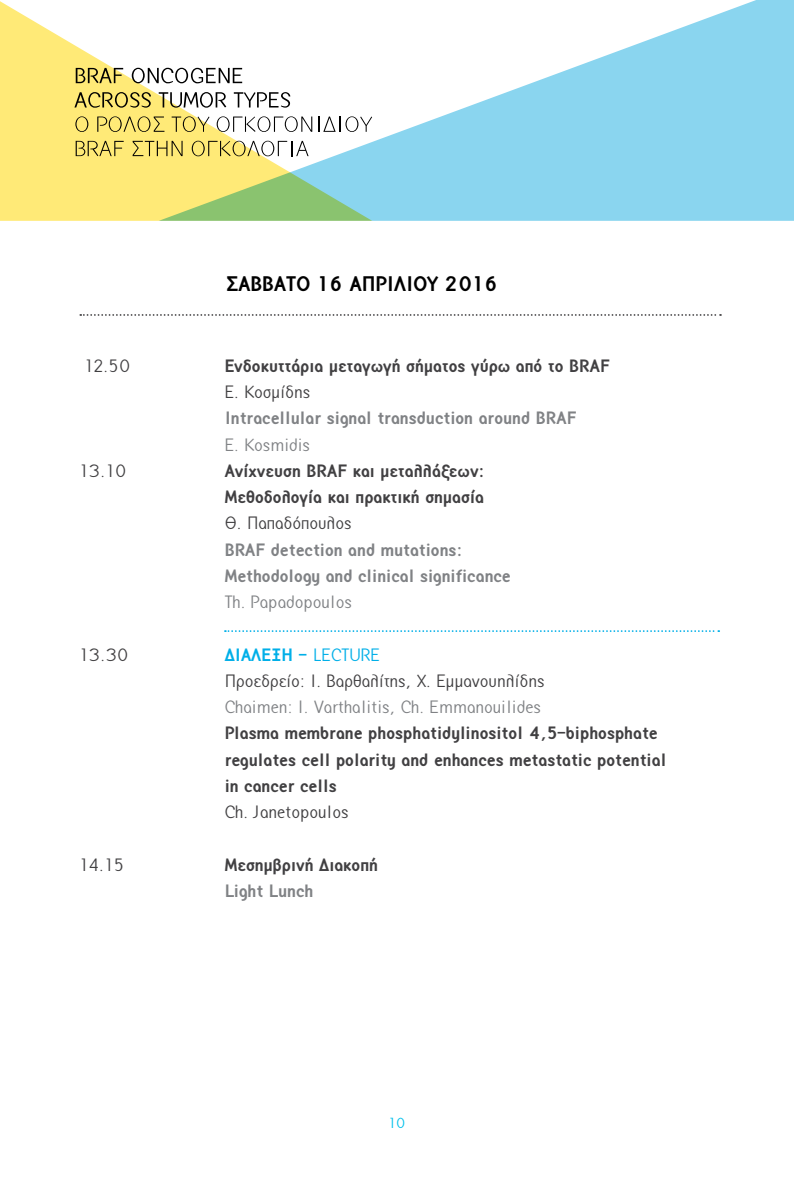
<style>
.page{position:relative;width:794px;height:1191px;background:#fff}
.page>*{position:absolute;margin:0;border:0;box-sizing:border-box;transform-origin:0 0}
.t1{font:700 22.75px "PF Report";color:#000}
.t2{font:700 19.25px/26.2px "PF Report";color:#414042;text-align:right}
.t3{font:19.25px/26.2px "PF Report";color:#414042}
.t4{font:700 19.25px/26.2px "PF Report";color:#808285;text-align:center}
.t5{font:19.25px "PF Report";color:#808285}
.t6{font:15.75px "PF Report";color:#00c0eb}
.s1{font-weight:700;color:#00afe8}
.s2{color:#00afe8}
</style>
<div class="page">
<svg style="left:80px;top:314px;width:641px;height:2px"></svg>
<svg style="left:225px;top:630px;width:494px;height:2px"></svg>
<svg style="left:0;top:1px;width:159px;height:220px;fill:#ffea77"></svg>
<svg style="left:159px;top:4px;width:585px;height:217px;fill:#8ad5ef"></svg>
<div style="left:744px;top:0;width:50px;height:221px;background:#8ad5ef"></div>
<p class="t1" style="left:226px;top:272px;width:62px">σαββατο</p>
<p class="t1" style="left:317px;top:272px;width:183px">16 Απριλίου 2016</p>
<p class="t3" style="left:84px;top:353px;width:48px">12.50</p>
<p class="t2" style="left:225px;top:352px;width:356px">Ενδοκυττάρια μεταγωγή σήματος γύρω από το BRAF</p>
<p class="t3" style="left:225px;top:379px;width:87px">Ε. Κοσμίδης</p>
<p class="t4" style="left:225px;top:405px;width:322px">Intracellular signal transduction around BRAF</p>
<p class="t5" style="left:225px;top:435px;width:87px">E. Kosmidis</p>
<p class="t3" style="left:79px;top:458px;width:49px">13.10</p>
<p class="t2" style="left:225px;top:457px;width:93px">Ανίχνευση BRAF</p>
<p class="t2" style="left:225px;top:457px;width:261px">και μεταλλάξεων:<br>Μεθοδολογία και πρακτική σημασία</p>
<p class="t3" style="left:225px;top:510px;width:128px">Θ. Παπαδόπουλος</p>
<p class="t4" style="left:225px;top:536px;width:9px">BRAF</p>
<p class="t4" style="left:225px;top:536px;width:288px">detection and mutations:<br>Methodology and clinical significance</p>
<p class="t5" style="left:225px;top:592px;width:129px">Th. Papadopoulos</p>
<p class="t3" style="left:79px;top:642px;width:51px">13.30</p>
<p class="t3" style="left:225px;top:642px;width:321px"><span class="s1">ΔΙΑΛΕΞΗ -</span> <span class="s2">LECTURE<br></span>Προεδρείο: Ι. Βαρθαλίτης, Χ. Εμμανουηλίδης</p>
<p class="t5" style="left:225px;top:697px;width:318px">Chaimen: I . Varthalitis, Ch. Emmanouilides</p>
<p class="t2" style="left:225px;top:720px;width:443px;text-align:left">Plasma membrane phosphatidylinositoI 4,5-biphosphate regulates cell polarity and enhances metastatic potential in cancer cells</p>
<p class="t3" style="left:225px;top:799px;width:125px">Ch. Janetopoulos</p>
<p class="t3" style="left:79px;top:852px;width:46px">14.15</p>
<p class="t2" style="left:225px;top:851px;width:155px">Μεσημβρινή Διακοπή</p>
<p class="t4" style="left:225px;top:878px;width:90px">Light Lunch</p>
<p class="t6" style="left:388px;top:1115px;width:19px">10</p>
</div>
